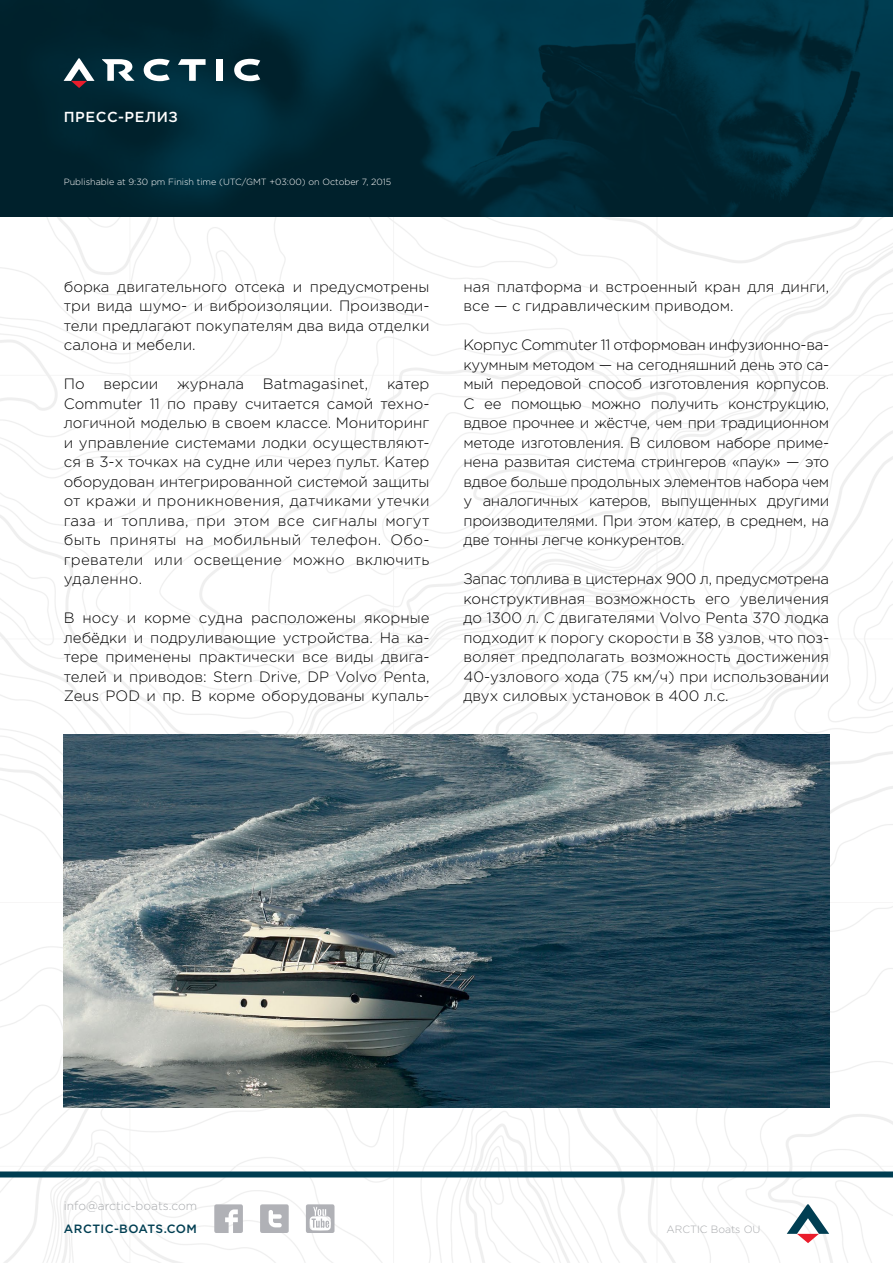
<style>
.page{position:relative;width:893px;height:1263px;background:#fff}
.page>*{position:absolute;margin:0;border:0;box-sizing:border-box;transform-origin:0 0}
.t1{font:300 15px/19.5px "Gotham Pro";color:#000}
.t2{font:300 15px/19.5px "Gotham Pro";letter-spacing:-.02em;color:#000;text-align:right}
.t3{font:300 15px "Gotham Pro";letter-spacing:.02em;color:#000}
.t4{font:500 14.55px "Gotham Pro";letter-spacing:.04em;color:#fff}
.t5{font:300 12px "Gotham Pro";color:#a7a9ac}
.t6{font:500 12px "Gotham Pro";letter-spacing:.04em;color:#003e52}
.t7{font:300 10.5px "Gotham Pro";color:#a7a9ac}
.t8{font:300 9px "Gotham Pro";color:#fff}
</style>
<div class="page">
<img style="left:0;top:216px;width:893px;height:1047px">
<svg style="left:0;top:0;width:893px;height:216px;background:#002b39"></svg>
<svg style="left:144px;top:59px;width:26px;height:22px"></svg>
<svg style="left:234px;top:59px;width:26px;height:22px"></svg>
<div style="left:216px;top:59px;width:7px;height:22px;background:#fff"></div>
<svg style="left:102px;top:59px;width:33px;height:22px"></svg>
<svg style="left:178px;top:59px;width:28px;height:22px"></svg>
<svg style="left:64px;top:58px;width:31px;height:30px"></svg>
<div style="left:0;top:1171px;width:893px;height:6px;background:#003e52"></div>
<img style="left:64px;top:735px;width:765px;height:373px">
<svg style="left:787px;top:1204px;width:42px;height:39px"></svg>
<svg style="left:214px;top:1204px;width:29px;height:29px"></svg>
<svg style="left:260px;top:1204px;width:29px;height:29px"></svg>
<svg style="left:306px;top:1204px;width:28px;height:29px"></svg>
<p class="t4" style="left:64px;top:108px;width:116px">ПРЕСС-РЕЛИЗ</p>
<p class="t8" style="left:64px;top:177px;width:329px">Publishable at 9:30 pm Finish time (UTC/GMT +03:00) on October 7, 2015</p>
<p class="t1" style="left:64px;top:277px;width:47px">борка</p>
<p class="t1" style="left:64px;top:316px;width:367px">тели предлагают покупателям два вида отделки</p>
<p class="t1" style="left:117px;top:277px;width:111px">двигательного</p>
<p class="t1" style="left:235px;top:277px;width:52px">отсека</p>
<p class="t1" style="left:310px;top:277px;width:121px">предусмотрены</p>
<p class="t1" style="left:293px;top:277px;width:11px">и</p>
<p class="t1" style="left:64px;top:296px;width:367px">три вида шумо и- виброизоляции. Производи-</p>
<p class="t1" style="left:64px;top:335px;width:133px">салона и мебели.</p>
<p class="t1" style="left:387px;top:374px;width:44px">катер</p>
<p class="t1" style="left:263px;top:374px;width:107px">Batmagasinet,</p>
<p class="t1" style="left:64px;top:374px;width:22px">По</p>
<p class="t1" style="left:64px;top:413px;width:367px">логичной моделью в своем классе. Мониторинг</p>
<p class="t1" style="left:103px;top:374px;width:56px">версии</p>
<p class="t1" style="left:177px;top:374px;width:68px">журнала</p>
<p class="t1" style="left:327px;top:394px;width:48px">самой</p>
<p class="t1" style="left:64px;top:394px;width:80px">Commuter</p>
<p class="t1" style="left:150px;top:394px;width:12px">11</p>
<p class="t1" style="left:167px;top:394px;width:20px">по</p>
<p class="t1" style="left:193px;top:394px;width:46px">праву</p>
<p class="t1" style="left:245px;top:394px;width:76px">считается</p>
<p class="t1" style="left:380px;top:394px;width:50px">техно-</p>
<p class="t1" style="left:64px;top:433px;width:367px">и управление системами лодки осуществляют-</p>
<p class="t1" style="left:64px;top:472px;width:367px;text-align:right">оборудован интегрированной системой защиты от кражи и проникновения, датчиками утечки могут</p>
<p class="t1" style="left:64px;top:452px;width:367px">ся в 3-х точках на судне или через пульт. Катер</p>
<p class="t3" style="left:121px;top:512px;width:69px">топлива,</p>
<p class="t1" style="left:197px;top:511px;width:31px">при</p>
<p class="t1" style="left:234px;top:511px;width:37px">этом</p>
<p class="t1" style="left:278px;top:511px;width:28px">все</p>
<p class="t3" style="left:313px;top:512px;width:66px">сигналы</p>
<p class="t1" style="left:64px;top:511px;width:33px">газа</p>
<p class="t1" style="left:104px;top:511px;width:11px">и</p>
<p class="t3" style="left:213px;top:532px;width:90px">мобильный</p>
<p class="t1" style="left:64px;top:530px;width:38px">быть</p>
<p class="t3" style="left:64px;top:571px;width:80px">удаленно.</p>
<p class="t1" style="left:390px;top:530px;width:40px">Обо-</p>
<p class="t3" style="left:310px;top:532px;width:72px">телефон.</p>
<p class="t3" style="left:110px;top:532px;width:68px">приняты</p>
<p class="t1" style="left:186px;top:530px;width:20px">на</p>
<p class="t3" style="left:64px;top:551px;width:81px">греватели</p>
<p class="t3" style="left:194px;top:551px;width:90px">освещение</p>
<p class="t1" style="left:293px;top:550px;width:54px">можно</p>
<p class="t3" style="left:356px;top:551px;width:75px">включить</p>
<p class="t1" style="left:154px;top:550px;width:30px">или</p>
<p class="t1" style="left:64px;top:608px;width:12px">В</p>
<p class="t1" style="left:83px;top:608px;width:38px">носу</p>
<p class="t1" style="left:127px;top:608px;width:11px">и</p>
<p class="t1" style="left:144px;top:608px;width:48px">корме</p>
<p class="t1" style="left:199px;top:608px;width:46px">судна</p>
<p class="t1" style="left:251px;top:608px;width:107px">расположены</p>
<p class="t1" style="left:364px;top:608px;width:67px">якорные</p>
<p class="t1" style="left:64px;top:628px;width:38px">лебе</p>
<p class="t1" style="left:91px;top:628px;width:37px">̈дки</p>
<p class="t1" style="left:134px;top:628px;width:11px">и</p>
<p class="t1" style="left:150px;top:628px;width:127px">подруливающие</p>
<p class="t1" style="left:283px;top:628px;width:92px">устройства.</p>
<p class="t1" style="left:380px;top:628px;width:22px">На</p>
<p class="t1" style="left:407px;top:628px;width:24px">ка-</p>
<p class="t1" style="left:64px;top:647px;width:36px">тере</p>
<p class="t1" style="left:105px;top:647px;width:88px">применены</p>
<p class="t1" style="left:199px;top:647px;width:98px">практически</p>
<p class="t1" style="left:302px;top:647px;width:28px">все</p>
<p class="t1" style="left:336px;top:647px;width:40px">виды</p>
<p class="t1" style="left:381px;top:647px;width:50px">двига-</p>
<p class="t1" style="left:64px;top:667px;width:367px">телей и приводов: Stern Drive, DP Volvo Penta,</p>
<p class="t1" style="left:64px;top:686px;width:367px">Zeus POD и пр В. корме оборудованы купаль-</p>
<p class="t1" style="left:463px;top:277px;width:28px">ная</p>
<p class="t1" style="left:497px;top:277px;width:87px">платформа</p>
<p class="t1" style="left:589px;top:277px;width:11px">и</p>
<p class="t1" style="left:605px;top:277px;width:94px">встроенный</p>
<p class="t1" style="left:704px;top:277px;width:38px">кран</p>
<p class="t1" style="left:748px;top:277px;width:28px">для</p>
<p class="t1" style="left:781px;top:277px;width:49px">динги,</p>
<p class="t1" style="left:463px;top:296px;width:272px">все — с гидравлическим приводом.</p>
<p class="t2" style="left:463px;top:335px;width:367px">Корпус Commuter 11 отформован инфузионно-ва-</p>
<p class="t2" style="left:463px;top:355px;width:367px">куумным методом — на сегодняшний день это са-</p>
<p class="t1" style="left:463px;top:374px;width:32px">мый</p>
<p class="t2" style="left:501px;top:374px;width:82px">передовой</p>
<p class="t1" style="left:589px;top:374px;width:55px">способ</p>
<p class="t2" style="left:649px;top:374px;width:101px">изготовления</p>
<p class="t2" style="left:756px;top:374px;width:75px">корпусов.</p>
<p class="t1" style="left:463px;top:394px;width:13px">С</p>
<p class="t1" style="left:484px;top:394px;width:19px">ее</p>
<p class="t2" style="left:511px;top:394px;width:72px">помощью</p>
<p class="t1" style="left:592px;top:394px;width:51px">можно</p>
<p class="t2" style="left:651px;top:394px;width:69px">получить</p>
<p class="t2" style="left:728px;top:394px;width:103px">конструкцию,</p>
<p class="t2" style="left:463px;top:413px;width:153px">вдвое прочнее и же</p>
<p class="t2" style="left:463px;top:452px;width:367px">нена развитая система стрингеров «паук» — это</p>
<p class="t2" style="left:606px;top:413px;width:224px">̈стче, чем при традиционном</p>
<p class="t2" style="left:463px;top:433px;width:367px">методе изготовления В. силовом наборе приме-</p>
<p class="t2" style="left:463px;top:472px;width:367px">вдвое больше продольных элементов набора чем другими</p>
<p class="t2" style="left:483px;top:491px;width:97px">аналогичных</p>
<p class="t2" style="left:589px;top:491px;width:63px">катеров,</p>
<p class="t2" style="left:661px;top:491px;width:97px">выпущенных</p>
<p class="t2" style="left:463px;top:491px;width:367px;text-align:left">у<br>производителями. При этом катер в, среднем, на две тонны легче конкурентов.</p>
<p class="t2" style="left:463px;top:569px;width:367px">Запас топлива в цистернах 900 ,л предусмотрена увеличения</p>
<p class="t1" style="left:463px;top:589px;width:367px">конструктивная<br>до 1300 л С. двигателями Volvo Penta 370 лодка</p>
<p class="t1" style="left:463px;top:647px;width:367px">воляет предполагать возможность достижения</p>
<p class="t1" style="left:595px;top:589px;width:102px">возможность</p>
<p class="t1" style="left:705px;top:589px;width:26px">его</p>
<p class="t1" style="left:463px;top:628px;width:367px">подходит к порогу скорости в 38 узлов, что поз-</p>
<p class="t1" style="left:463px;top:667px;width:367px">40-узлового хода (75 км ч/ ) при использовании двух силовых установок в 400 л .с.</p>
<p class="t5" style="left:64px;top:1199px;width:135px">info@arctic-boats.com</p>
<p class="t6" style="left:64px;top:1222px;width:135px">ARCTIC-BOATS.COM</p>
<p class="t7" style="left:666px;top:1223px;width:96px">ARCTIC Boats OU</p>
</div>
